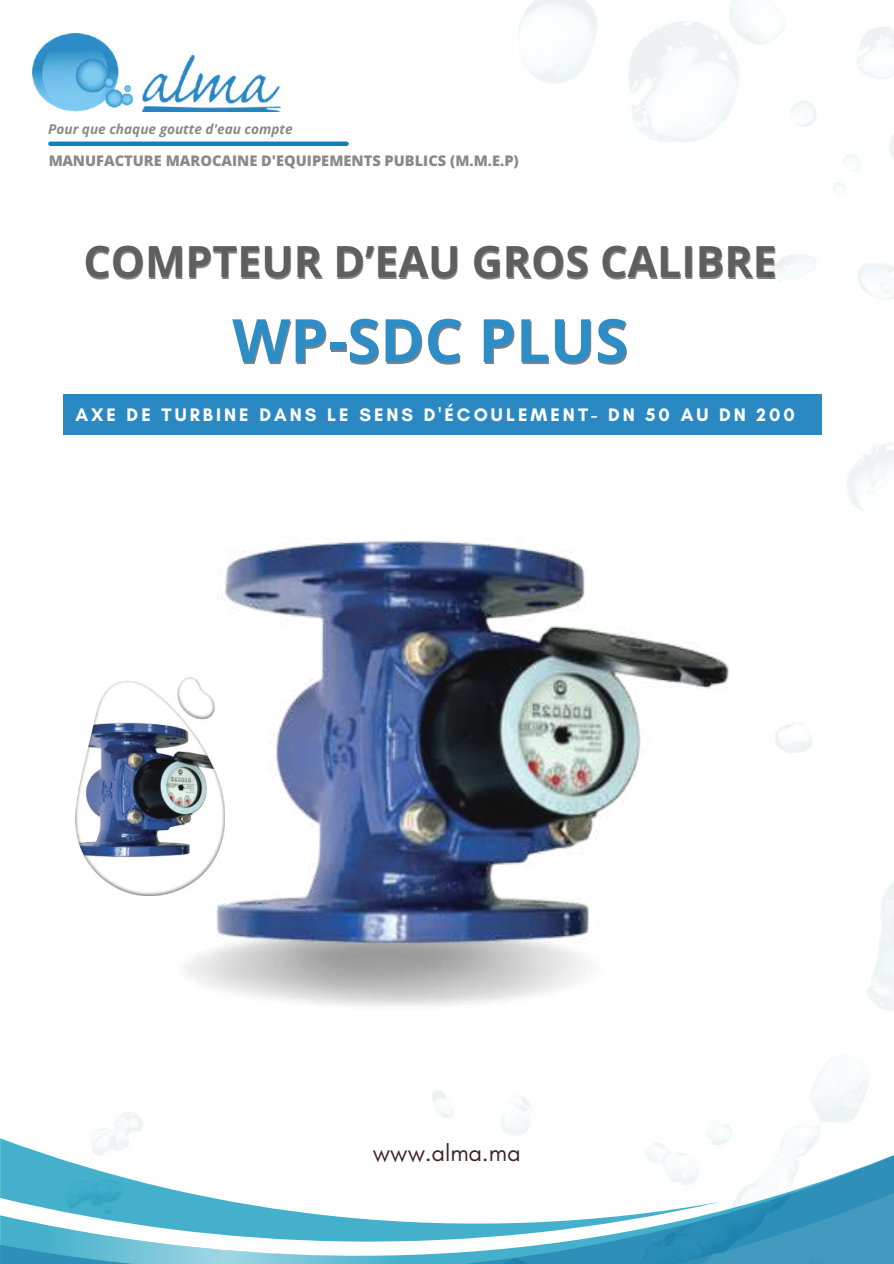
<style>
.page{position:relative;width:894px;height:1264px;background:#fff}
.page>*{position:absolute;margin:0;border:0;box-sizing:border-box;transform-origin:0 0}
.t1{font:700 59.85px "Open Sans";color:#1f85c2}
.t2{font:700 42.9px "Open Sans";color:#545454}
.t3{font:24px "Glacial Indifference";color:#331414}
.t4{font:700 18.45px "Glacial Indifference";letter-spacing:.165em;color:#fff}
.t5{font:800 14.7px "Open Sans";color:#545454}
.t6{font:italic 700 13.65px "Open Sans";color:#545454}
</style>
<div class="page">
<img style="left:0;top:0;width:893px;height:1263px">
<p class="t6" style="left:48px;top:119px;width:246px">Pour que chaque goutte d'eau compte</p>
<p class="t5" style="left:48px;top:150px;width:472px">MANUFACTURE MAROCAINE D'EQUIPEMENTS PUBLICS (M.M.E.P)</p>
<h2 class="t2" style="left:83px;top:231px;width:694px">COMPTEUR D’EAU GROS CALIBRE</h2>
<h1 class="t1" style="left:232px;top:298px;width:397px">WP-SDC PLUS</h1>
<p class="t4" style="left:75px;top:403px;width:720px">AXE DE TURBINE DANS LE SENS D'ÉCOULEMENT- DN 50 AU DN 200</p>
<h3 class="t3" style="left:373px;top:1138px;width:149px">www.alma.ma</h3>
</div>
